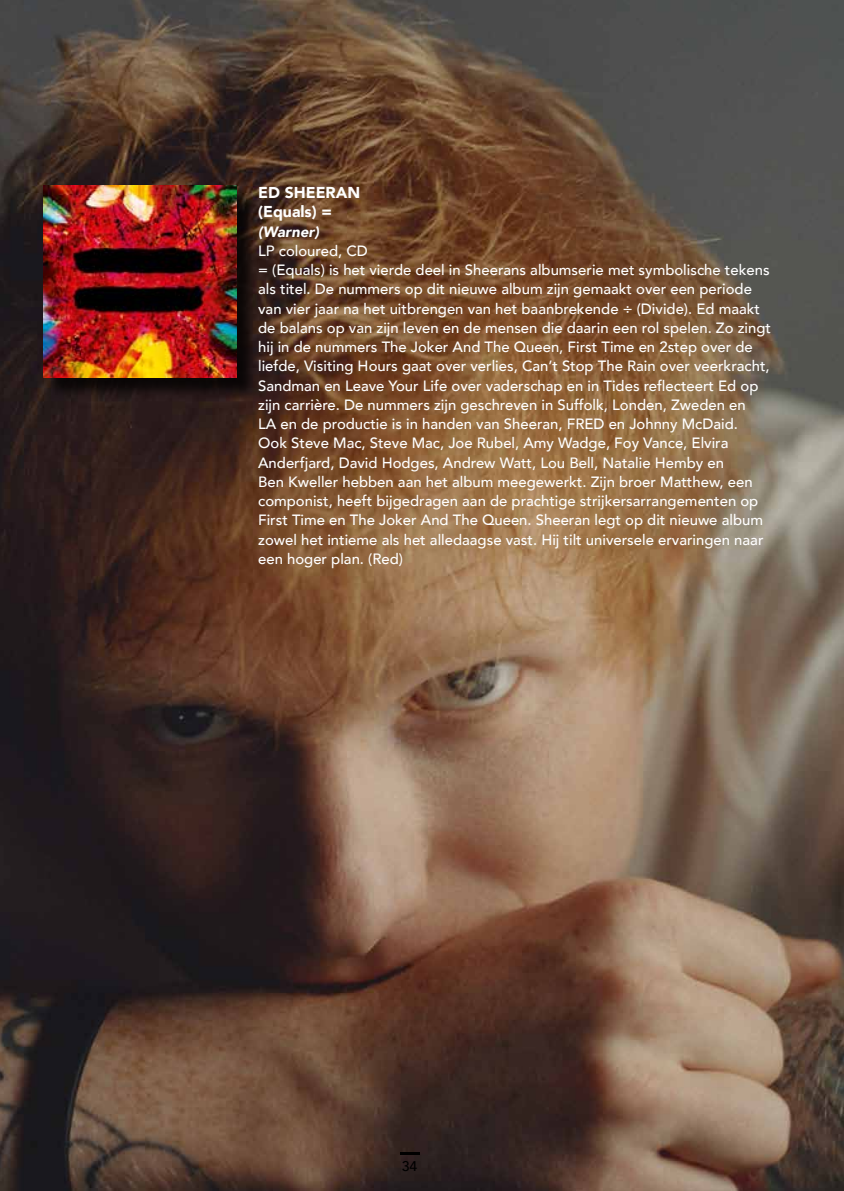
<style>
.page{position:relative;width:844px;height:1191px;background:#fff}
.page>*{position:absolute;margin:0;border:0;box-sizing:border-box;transform-origin:0 0}
.t1{font:900 15.75px/19.2px "Avenir";color:#fff}
.t2{font:500 14.88px/19.2px "Avenir";color:#fff}
.t3{font:italic 900 14.88px "Avenir";color:#fff}
.t4{font:500 14px "Avenir";color:#000}
</style>
<div class="page">
<img style="left:0;top:0;width:843px;height:1191px">
<div style="left:46px;top:188px;width:212px;height:211px;background:#000;opacity:.75"></div>
<img style="left:43px;top:185px;width:193px;height:193px">
<hr style="left:399px;top:1151px;width:20px;height:3px;background:#000">
<p class="t1" style="left:258px;top:183px;width:104px">ED SHEERAN (Equals) =</p>
<p class="t3" style="left:258px;top:219px;width:63px">(Warner)</p>
<p class="t2" style="left:258px;top:240px;width:514px">LP coloured, CD<br>= (Equals) is het vierde deel in Sheerans albumserie met symbolische tekens als titel. De nummers op dit nieuwe album zijn gemaakt over een periode van vier jaar na het uitbrengen van het baanbrekende ÷ (Divide). Ed maakt de balans op van zijn leven en de mensen die daarin een rol spelen. Zo zingt hij in de nummers The Joker And The Queen, First Time en 2step over de liefde, Visiting Hours gaat over verlies, Can’t Stop The Rain over veerkracht, Sandman en Leave Your Life over vaderschap en in Tides reflecteert Ed op zijn carrière. De nummers zijn geschreven in Suffolk, Londen, Zweden en<br>LA en de productie is in handen van Sheeran, FRED en Johnny McDaid.<br>Ook Steve Mac, Steve Mac, Joe Rubel, Amy Wadge, Foy Vance, Elvira Anderfjard, David Hodges, Andrew Watt, Lou Bell, Natalie Hemby en<br>Ben Kweller hebben aan het album meegewerkt. Zijn broer Matthew, een componist, heeft bijgedragen aan de prachtige strijkersarrangementen op First Time en The Joker And The Queen. Sheeran legt op dit nieuwe album zowel het intieme als het alledaagse vast. Hij tilt universele ervaringen naar een hoger plan. (Red)</p>
<p class="t4" style="left:401px;top:1154px;width:17px">34</p>
</div>
